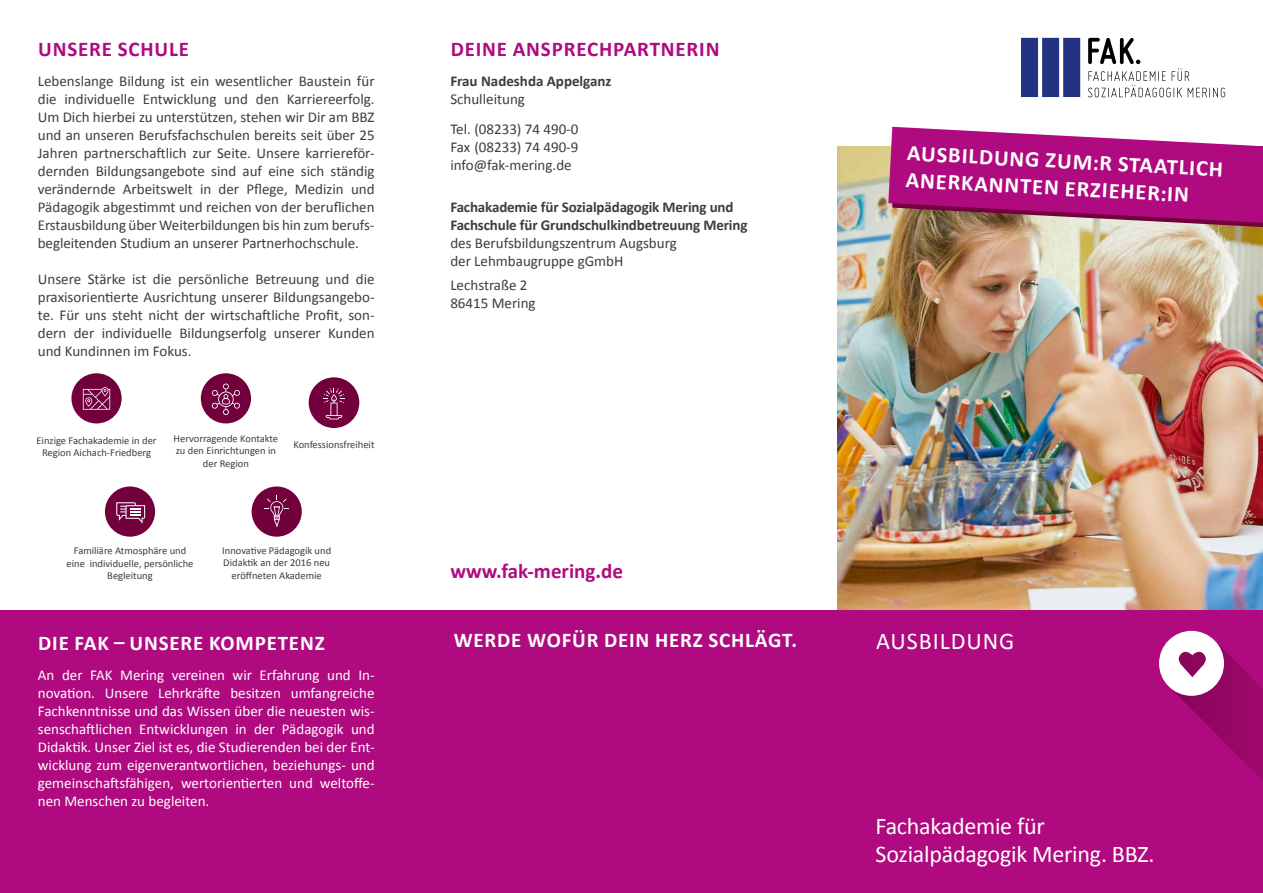
<style>
.page{position:relative;width:1263px;height:893px;background:#fff}
.page>*{position:absolute;margin:0;border:0;box-sizing:border-box;transform-origin:0 0}
.t1{font:24px/28.8px "Calibri";letter-spacing:-.01em;color:#fff}
.t2{font:24px "Calibri";letter-spacing:.04em;color:#fff}
.t3{font:700 22.5px/27px "Calibri";color:#fff}
.t4{font:700 21px "Calibri";letter-spacing:.04em;color:#fff}
.t5{font:700 21px "Calibri";letter-spacing:.04em;color:#af0a7f}
.t6{font:700 21px "Calibri";color:#af0a7f}
.t7{font:15px/18px "Calibri";color:#3d3d3c;text-align:justify}
.t8{font:15px/18px "Calibri";color:#fff;text-align:justify}
.t9{font:15px/18px "Calibri";color:#3d3c3e}
.t10{font:700 15px/18px "Calibri";letter-spacing:-.01em;color:#3d3d3c}
.t11{font:700 15px "Calibri";color:#3d3c3e}
.t12{font:10.5px/12.6px "Calibri";color:#3d3c3e;text-align:center}
</style>
<div class="page">
<img style="left:838px;top:147px;width:425px;height:463px">
<div style="left:0;top:610px;width:1263px;height:283px;background:#af0a7f"></div>
<svg style="left:1021px;top:38px;width:59px;height:59px;background:#424e93"></svg>
<svg style="left:1088px;top:38px;width:137px;height:59px"></svg>
<div style="left:105px;top:486px;width:50px;height:51px;background:#71003c;border-radius:50%"></div>
<svg style="left:116px;top:502px;width:29px;height:22px"></svg>
<div style="left:309px;top:377px;width:50px;height:51px;background:#71003c;border-radius:50%"></div>
<svg style="left:323px;top:388px;width:22px;height:31px"></svg>
<div style="left:71px;top:373px;width:51px;height:50px;background:#71003c;border-radius:50%"></div>
<svg style="left:83px;top:387px;width:27px;height:23px"></svg>
<div style="left:201px;top:373px;width:50px;height:50px;background:#71003c;border-radius:50%"></div>
<svg style="left:211px;top:384px;width:29px;height:31px"></svg>
<div style="left:252px;top:486px;width:50px;height:51px;background:#71003c;border-radius:50%"></div>
<svg style="left:264px;top:496px;width:25px;height:31px"></svg>
<svg style="left:888px;top:127px;width:375px;height:100px;background:#b43088"></svg>
<svg style="left:1159px;top:631px;width:104px;height:149px"></svg>
<h3 class="t5" style="left:38px;top:34px;width:152px">UNSERE SCHULE</h3>
<p class="t7" style="left:38px;top:71px;width:338px">Lebenslange Bildung ist ein wesentlicher Baustein für die individuelle Entwicklung und den Karriereerfolg.<br>Um Dich hierbei zu unterstützen, stehen wir Dir am BBZ und an unseren Berufsfachschulen bereits seit über 25<br>Jahren partnerschaftlich zur Seite. Unsere karriereför&shy;dernden Bildungsangebote sind auf eine sich ständig verändernde Arbeitswelt in der Pflege, Medizin und Pädagogik abgestimmt und reichen von der beruflichen Erstausbildung über Weiterbildungen bis hin zum berufs&shy;begleitenden Studium an unserer Partnerhochschule.</p>
<p class="t7" style="left:38px;top:269px;width:338px">Unsere Stärke ist die persönliche Betreuung und die praxisorientierte Ausrichtung unserer Bildungsangebo&shy;te. Für uns steht nicht der wirtschaftliche Profit, son&shy;dern der individuelle Bildungserfolg unserer Kunden und Kundinnen im Fokus.</p>
<p class="t12" style="left:36px;top:433px;width:122px">Einzige Fachakademie in der<br>Region Aichach-Friedberg</p>
<p class="t12" style="left:174px;top:432px;width:106px">Hervorragende Kontakte zu den Einrichtungen in der Region</p>
<p class="t12" style="left:293px;top:438px;width:83px">Konfessionsfreiheit</p>
<p class="t12" style="left:67px;top:544px;width:128px">Familiäre Atmosphäre und eine individuelle, persönliche<br>Begleitung</p>
<p class="t12" style="left:222px;top:543px;width:110px">Innovative Pädagogik und<br>Didaktik an der 2016 neu eröffneten Akademie</p>
<h3 class="t5" style="left:451px;top:34px;width:270px">DEINE ANSPRECHPARTNERIN</h3>
<p class="t11" style="left:450px;top:70px;width:163px">Frau Nadeshda Appelganz</p>
<p class="t9" style="left:450px;top:83px;width:130px;line-height:30px">Schulleitung<br>Tel. (08233) 74 490-0</p>
<p class="t9" style="left:450px;top:137px;width:130px">Fax (08233) 74 490-9 info@fak-mering.de</p>
<p class="t10" style="left:450px;top:197px;width:299px">Fachakademie für Sozialpädagogik Mering und<br>Fachschule für Grundschulkindbetreuung Mering</p>
<p class="t9" style="left:450px;top:233px;width:228px">des Berufsbildungszentrum Augsburg der Lehmbaugruppe gGmbH</p>
<p class="t7" style="left:450px;top:275px;width:87px">Lechstraße 2<br>86415 Mering</p>
<h3 class="t6" style="left:450px;top:556px;width:174px">www.fak-mering.de</h3>
<h2 class="t3" style="left:908px;top:138px;width:318px;rotate:3deg">AUSBILDUNG ZUM:R STAATLICH<br>ANERKANNTEN ERZIEHER:IN</h2>
<h3 class="t4" style="left:454px;top:625px;width:345px">WERDE WOFÜR DEIN HERZ SCHLÄGT.</h3>
<h3 class="t4" style="left:38px;top:628px;width:288px">DIE FAK – UNSERE KOMPETENZ</h3>
<h1 class="t2" style="left:876px;top:625px;width:140px">AUSBILDUNG</h1>
<p class="t8" style="left:38px;top:665px;width:338px">An der FAK Mering vereinen wir Erfahrung und In&shy;novation. Unsere Lehrkräfte besitzen umfangreiche Fachkenntnisse und das Wissen über die neuesten wis&shy;senschaftlichen Entwicklungen in der Pädagogik und Didaktik. Unser Ziel ist es, die Studierenden bei der Ent&shy;wicklung zum eigenverantwortlichen, beziehungs- und gemeinschaftsfähigen, wertorientierten und weltoffe&shy;nen Menschen zu begleiten.</p>
<h1 class="t1" style="left:875px;top:810px;width:280px">Fachakademie für<br>Sozialpädagogik Mering. BBZ.</h1>
</div>
